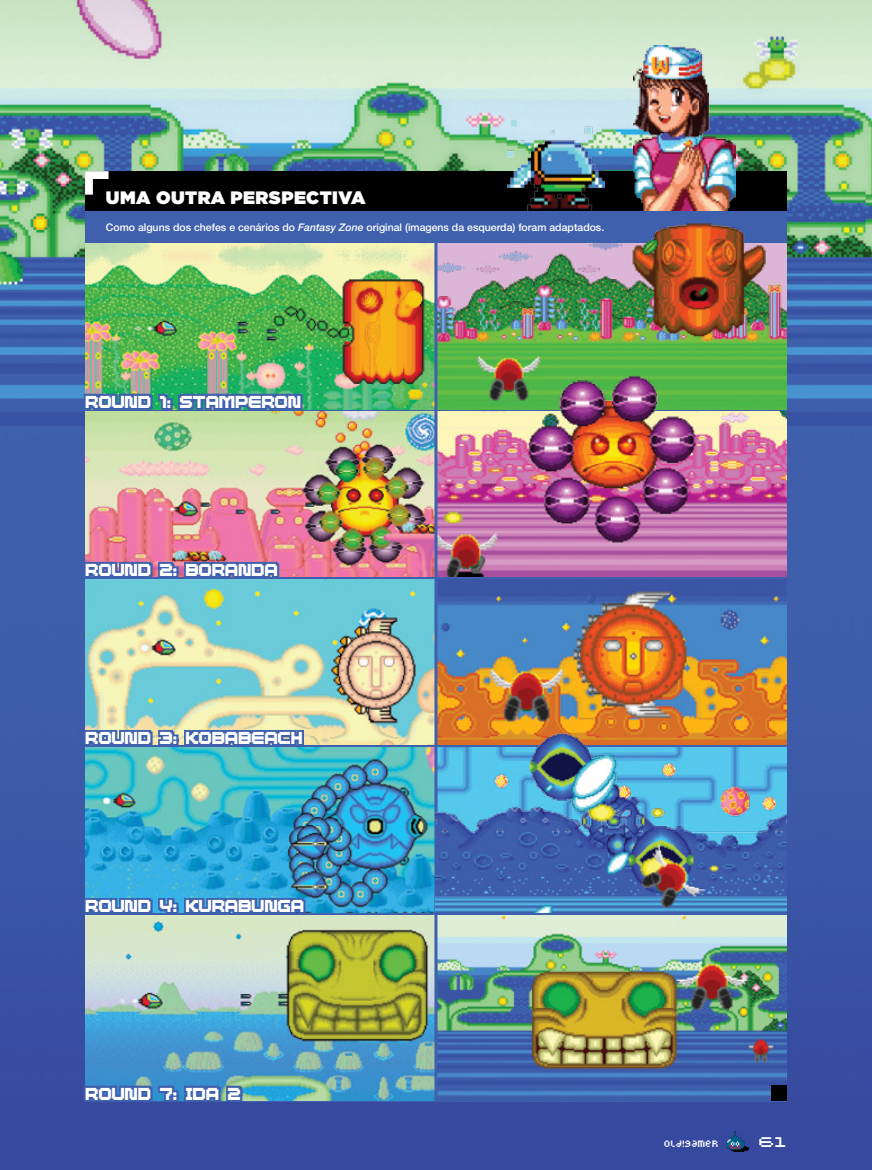
<style>
.page{position:relative;width:872px;height:1170px;background:#fff}
.page>*{position:absolute;margin:0;border:0;box-sizing:border-box;transform-origin:0 0}
.t1{font:19.65px "Supercollider";color:#fff}
.t2{font:18px "Supergirl";letter-spacing:-.02em;color:#fff}
.t3{font:900 18px "Gotham HTF";color:#fff}
.t4{font:12.9px "Supercollidersmall";color:#fff}
.t5{font:500 10.5px "Helvetica Neue";color:#fff}
.s1{font-style:italic}
</style>
<div class="page">
<img style="left:0;top:0;width:872px;height:1169px">
<div style="left:85px;top:171px;width:702px;height:39px;background:#000"></div>
<svg style="left:85px;top:171px;width:24px;height:24px"></svg>
<div style="left:85px;top:211px;width:702px;height:890px;background:#3f60ac"></div>
<img style="left:633px;top:46px;width:103px;height:125px">
<img style="left:85px;top:244px;width:349px;height:165px">
<img style="left:85px;top:411px;width:349px;height:165px">
<svg style="left:437px;top:538px;width:350px;height:38px;background:#bd72a6"></svg>
<img style="left:85px;top:579px;width:349px;height:165px">
<img style="left:437px;top:579px;width:350px;height:146px">
<img style="left:85px;top:747px;width:349px;height:165px">
<img style="left:85px;top:915px;width:349px;height:185px">
<img style="left:437px;top:915px;width:350px;height:181px">
<div style="left:771px;top:1085px;width:16px;height:15px;background:#000"></div>
<img style="left:436px;top:171px;width:351px;height:155px">
<img style="left:437px;top:326px;width:350px;height:212px">
<hr style="left:434px;top:234px;width:3px;height:866px;background:#3f60ac">
<img style="left:436px;top:725px;width:351px;height:187px">
<img style="left:507px;top:120px;width:97px;height:90px">
<svg style="left:82px;top:391px;width:88px;height:21px"></svg>
<svg style="left:176px;top:391px;width:129px;height:21px"></svg>
<svg style="left:82px;top:559px;width:94px;height:21px"></svg>
<svg style="left:182px;top:559px;width:99px;height:21px"></svg>
<svg style="left:82px;top:727px;width:94px;height:21px"></svg>
<svg style="left:182px;top:727px;width:124px;height:21px"></svg>
<svg style="left:82px;top:895px;width:94px;height:21px"></svg>
<svg style="left:182px;top:895px;width:126px;height:21px"></svg>
<svg style="left:82px;top:1083px;width:94px;height:20px"></svg>
<svg style="left:182px;top:1083px;width:62px;height:20px"></svg>
<img style="left:726px;top:1131px;width:22px;height:20px">
<h2 class="t3" style="left:106px;top:187px;width:139px">UMA OUTRA PERSPEC</h2>
<h2 class="t3" style="left:320px;top:187px;width:44px">TIVA</h2>
<p class="t5" style="left:106px;top:220px;width:500px">Como alguns dos chefes e cenários do <span class="s1">Fantasy Zone</span> original (imagens da esquerda) foram adaptados.</p>
<h2 class="t2" style="left:86px;top:393px;width:216px">ROUND 1: STAMPERON</h2>
<h2 class="t2" style="left:86px;top:561px;width:154px">ROUND 2: BORANDA</h2>
<h2 class="t2" style="left:86px;top:729px;width:193px">ROUND 3: KOBABEACH</h2>
<h2 class="t2" style="left:86px;top:897px;width:193px">ROUND 4: KURABUNGA</h2>
<h2 class="t2" style="left:86px;top:1084px;width:113px">ROUND 7: IDA</h2>
<h2 class="t2" style="left:228px;top:1084px;width:15px">2</h2>
<p class="t4" style="left:664px;top:1134px;width:56px">old!gamer</p>
<h1 class="t1" style="left:759px;top:1127px;width:29px">61</h1>
</div>
